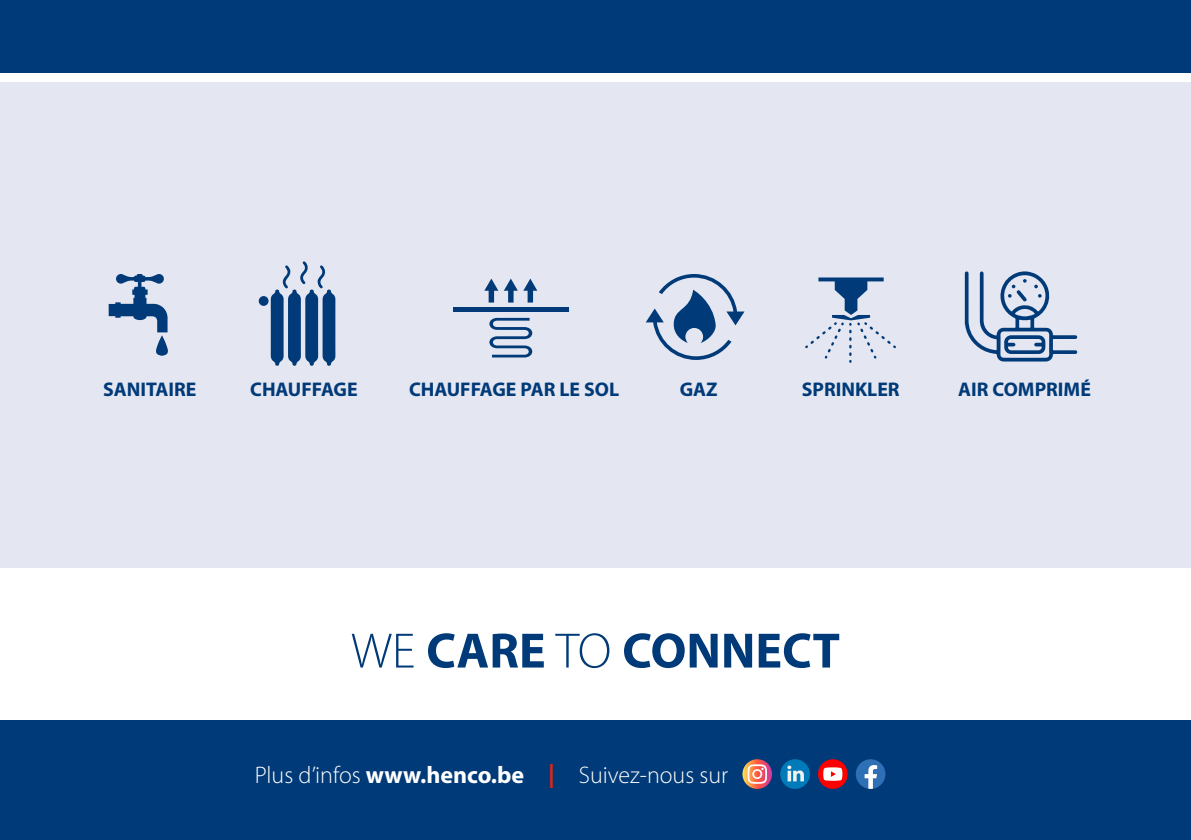
<style>
.page{position:relative;width:1191px;height:840px;background:#fff}
.page>*{position:absolute;margin:0;border:0;box-sizing:border-box;transform-origin:0 0}
.t1{font:700 50px "Myriad Pro";color:#003a78}
.t2{font:300 24px "Myriad Pro";color:#fff}
.t3{font:700 19.8px "Myriad Pro";color:#003a78}
.s1{font-weight:300}
.s2{font-weight:700}
.s3{font-weight:700;color:#e42313}
</style>
<div class="page">
<div style="left:0;top:720px;width:1191px;height:119px;background:#003a78"></div>
<div style="left:0;top:0;width:1191px;height:72px;background:#003a78"></div>
<div style="left:0;top:82px;width:1191px;height:485px;background:#e4e6f1"></div>
<svg style="left:109px;top:274px;width:59px;height:81px"></svg>
<svg style="left:489px;top:318px;width:43px;height:39px"></svg>
<svg style="left:504px;top:278px;width:33px;height:24px"></svg>
<svg style="left:484px;top:278px;width:14px;height:24px"></svg>
<hr style="left:453px;top:307px;width:115px;height:4px;background:#003a78">
<svg style="left:805px;top:277px;width:91px;height:85px"></svg>
<svg style="left:645px;top:274px;width:99px;height:86px"></svg>
<svg style="left:271px;top:261px;width:64px;height:104px"></svg>
<div style="left:259px;top:296px;width:9px;height:10px;background:#003a78;border-radius:50%"></div>
<svg style="left:964px;top:271px;width:113px;height:90px"></svg>
<svg style="left:742px;top:758px;width:30px;height:30px"></svg>
<svg style="left:747px;top:763px;width:20px;height:20px"></svg>
<svg style="left:818px;top:758px;width:29px;height:30px"></svg>
<svg style="left:823px;top:767px;width:19px;height:13px"></svg>
<div style="left:780px;top:758px;width:30px;height:30px;background:#007ab9;border-radius:50%"></div>
<svg style="left:787px;top:765px;width:17px;height:16px"></svg>
<svg style="left:855px;top:759px;width:30px;height:29px"></svg>
<p class="t3" style="left:103px;top:376px;width:95px">SANITAIRE</p>
<p class="t3" style="left:250px;top:376px;width:109px">CHAUFFAGE</p>
<p class="t3" style="left:409px;top:376px;width:212px">CHAUFFAGE PAR LE SOL</p>
<p class="t3" style="left:679px;top:376px;width:40px">GAZ</p>
<p class="t3" style="left:802px;top:376px;width:99px">SPRINKLER</p>
<p class="t3" style="left:958px;top:376px;width:134px">AIR COMPRIMÉ</p>
<h1 class="t1" style="left:351px;top:617px;width:490px"><span class="s1">WE</span> CARE <span class="s1">TO</span> CONNECT</h1>
<p class="t2" style="left:255px;top:759px;width:475px">Plus d’infos <span class="s2">www.henco.be</span> <span class="s3">|</span> Suivez-nous sur</p>
</div>
